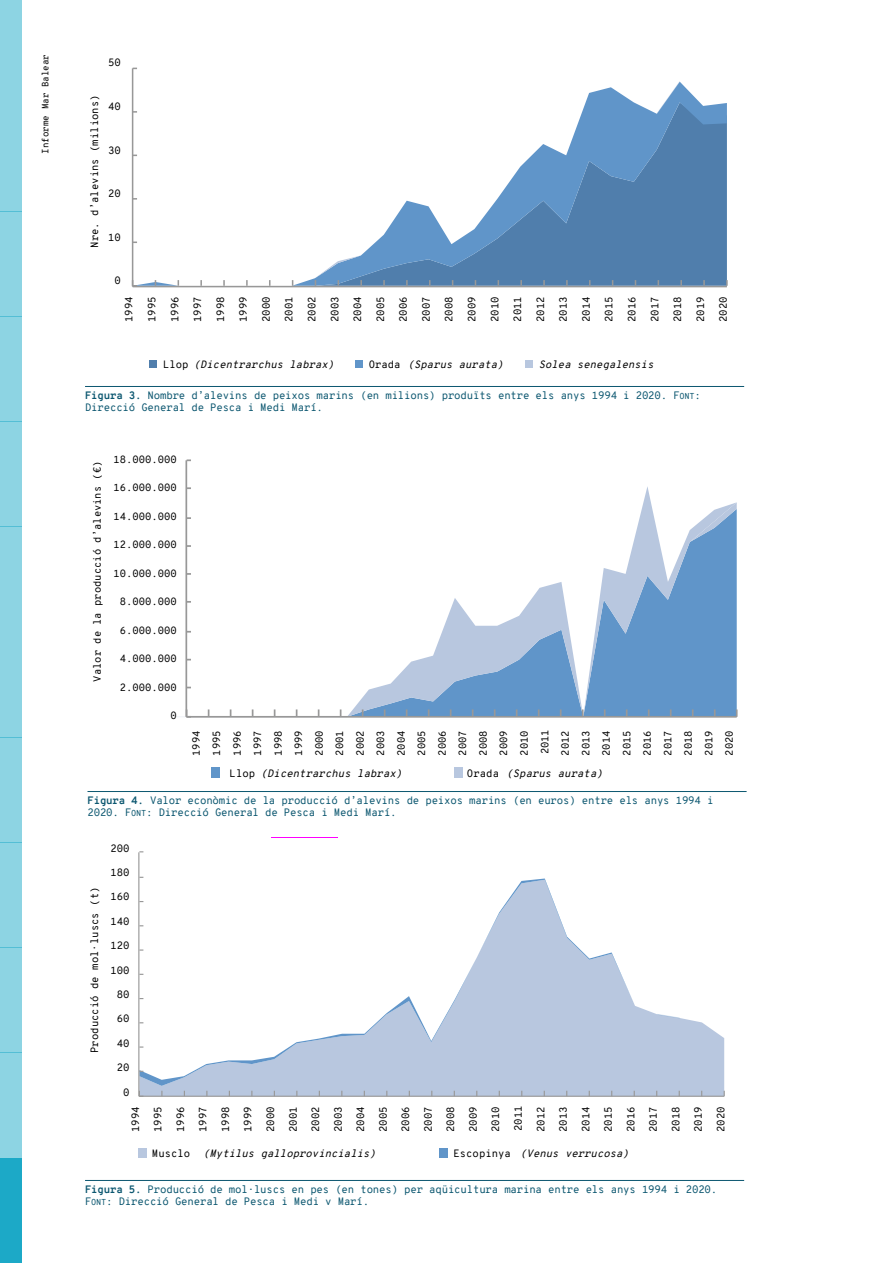
<style>
.page{position:relative;width:893px;height:1263px;background:#fff}
.page>*{position:absolute;margin:0;border:0;box-sizing:border-box;transform-origin:0 0}
.t1{font:10.5px/12px "Overpass Mono";letter-spacing:-.02em;color:#0c5770}
.t2{font:italic 10.5px "Overpass Mono";color:#000}
.t3{font:10.35px/22.5px "Overpass Mono";color:#000;text-align:justify}
.t4{font:italic 10.35px "Overpass Mono";color:#000}
.t5{font:10.2px/20.5px "Overpass Mono";color:#000}
.t6{font:9px "Overpass Mono";color:#000}
.s1{font-weight:700}
.s2{font-family:"Overpass Mono Regular SC800"}
.s3{font-family:"Overpass Mono Regular SC800";font-size:8.4px}
.s4{font-style:normal}
</style>
<div class="page">
<div style="left:0;top:0;width:21px;height:106px;background:#8dd4e3"></div>
<div style="left:0;top:421px;width:21px;height:106px;background:#8dd4e3"></div>
<div style="left:0;top:842px;width:21px;height:105px;background:#8dd4e3"></div>
<div style="left:0;top:211px;width:21px;height:105px;background:#8dd4e3"></div>
<div style="left:0;top:632px;width:21px;height:105px;background:#8dd4e3"></div>
<div style="left:0;top:1053px;width:21px;height:105px;background:#8dd4e3"></div>
<div style="left:0;top:106px;width:21px;height:105px;background:#8dd4e3"></div>
<div style="left:0;top:527px;width:21px;height:105px;background:#8dd4e3"></div>
<div style="left:0;top:947px;width:21px;height:106px;background:#8dd4e3"></div>
<div style="left:0;top:316px;width:21px;height:106px;background:#8dd4e3"></div>
<div style="left:0;top:737px;width:21px;height:105px;background:#8dd4e3"></div>
<div style="left:0;top:1158px;width:21px;height:105px;background:#1ca9c7"></div>
<hr style="left:85px;top:386px;width:659px;height:1px;background:#0c5770">
<hr style="left:87px;top:791px;width:660px;height:1px;background:#0c5770">
<svg style="left:680px;top:82px;width:47px;height:204px;background:#608bb5"></svg>
<svg style="left:133px;top:82px;width:547px;height:204px"></svg>
<hr style="left:132px;top:68px;width:1px;height:219px;background:#989898">
<hr style="left:133px;top:286px;width:594px;height:1px;background:#989898">
<svg style="left:726px;top:280px;width:2px;height:6px"></svg>
<svg style="left:680px;top:280px;width:2px;height:6px"></svg>
<svg style="left:703px;top:280px;width:2px;height:6px"></svg>
<svg style="left:589px;top:280px;width:2px;height:6px"></svg>
<svg style="left:566px;top:280px;width:2px;height:6px"></svg>
<svg style="left:543px;top:280px;width:2px;height:6px"></svg>
<svg style="left:520px;top:280px;width:2px;height:6px"></svg>
<svg style="left:429px;top:280px;width:2px;height:6px"></svg>
<svg style="left:406px;top:280px;width:2px;height:6px"></svg>
<svg style="left:383px;top:280px;width:2px;height:6px"></svg>
<svg style="left:360px;top:280px;width:2px;height:6px"></svg>
<svg style="left:269px;top:280px;width:2px;height:6px"></svg>
<svg style="left:246px;top:280px;width:2px;height:6px"></svg>
<svg style="left:223px;top:280px;width:2px;height:6px"></svg>
<svg style="left:200px;top:280px;width:2px;height:6px"></svg>
<svg style="left:132px;top:280px;width:5px;height:7px"></svg>
<div style="left:149px;top:360px;width:8px;height:8px;background:#507eac"></div>
<div style="left:355px;top:360px;width:8px;height:8px;background:#6095c9"></div>
<div style="left:525px;top:360px;width:8px;height:8px;background:#b8c7df"></div>
<hr style="left:85px;top:1180px;width:659px;height:1px;background:#0c5770">
<svg style="left:177px;top:486px;width:560px;height:231px"></svg>
<hr style="left:185px;top:460px;width:2px;height:257px;background:#989898">
<hr style="left:186px;top:716px;width:551px;height:2px;background:#989898">
<svg style="left:736px;top:709px;width:2px;height:8px"></svg>
<svg style="left:692px;top:709px;width:2px;height:7px"></svg>
<svg style="left:714px;top:709px;width:2px;height:7px"></svg>
<svg style="left:670px;top:709px;width:2px;height:7px"></svg>
<svg style="left:648px;top:709px;width:2px;height:7px"></svg>
<svg style="left:626px;top:709px;width:2px;height:7px"></svg>
<svg style="left:604px;top:709px;width:2px;height:7px"></svg>
<svg style="left:582px;top:709px;width:2px;height:7px"></svg>
<svg style="left:560px;top:709px;width:2px;height:7px"></svg>
<svg style="left:538px;top:709px;width:2px;height:7px"></svg>
<svg style="left:186px;top:709px;width:5px;height:9px"></svg>
<div style="left:211px;top:767px;width:8px;height:10px;background:#6095c9"></div>
<div style="left:454px;top:767px;width:8px;height:10px;background:#b8c7df"></div>
<svg style="left:139px;top:1018px;width:585px;height:78px;background:#b9c7dd"></svg>
<svg style="left:139px;top:878px;width:541px;height:208px"></svg>
<hr style="left:138px;top:852px;width:1px;height:244px;background:#989898">
<hr style="left:139px;top:1096px;width:585px;height:1px;background:#989898">
<svg style="left:139px;top:1091px;width:4px;height:5px"></svg>
<div style="left:138px;top:1148px;width:9px;height:9px;background:#b8c7df"></div>
<div style="left:439px;top:1148px;width:9px;height:9px;background:#6095c9"></div>
<hr style="left:271px;top:838px;width:67px;height:1px;background:#f0f">
<p class="t6" style="left:39px;top:154px;width:101px;rotate:-90deg">Informe Mar Balear</p>
<p class="t3" style="left:108px;top:51px;width:14px">50</p>
<p class="t3" style="left:83px;top:248px;width:155px;rotate:-90deg">Nre. d’alevins (milions)</p>
<p class="t3" style="left:108px;top:95px;width:14px">40</p>
<p class="t3" style="left:108px;top:139px;width:14px">30</p>
<p class="t3" style="left:108px;top:182px;width:14px">20</p>
<p class="t3" style="left:108px;top:226px;width:14px">10</p>
<p class="t3" style="left:114px;top:270px;width:8px">0</p>
<p class="t3" style="left:118px;top:322px;width:27px;rotate:-90deg">1994</p>
<p class="t3" style="left:141px;top:322px;width:27px;rotate:-90deg">1995</p>
<p class="t3" style="left:164px;top:322px;width:27px;rotate:-90deg">1996</p>
<p class="t3" style="left:186px;top:322px;width:27px;rotate:-90deg">1997</p>
<p class="t3" style="left:209px;top:322px;width:27px;rotate:-90deg">1998</p>
<p class="t3" style="left:232px;top:322px;width:27px;rotate:-90deg">1999</p>
<p class="t3" style="left:255px;top:322px;width:27px;rotate:-90deg">2000</p>
<p class="t3" style="left:278px;top:322px;width:27px;rotate:-90deg">2001</p>
<p class="t3" style="left:301px;top:322px;width:27px;rotate:-90deg">2002</p>
<p class="t3" style="left:324px;top:322px;width:27px;rotate:-90deg">2003</p>
<p class="t3" style="left:346px;top:322px;width:27px;rotate:-90deg">2004</p>
<p class="t3" style="left:369px;top:322px;width:27px;rotate:-90deg">2005</p>
<p class="t3" style="left:392px;top:322px;width:27px;rotate:-90deg">2006</p>
<p class="t3" style="left:415px;top:322px;width:27px;rotate:-90deg">2007</p>
<p class="t3" style="left:438px;top:322px;width:27px;rotate:-90deg">2008</p>
<p class="t3" style="left:461px;top:322px;width:27px;rotate:-90deg">2009</p>
<p class="t3" style="left:484px;top:322px;width:27px;rotate:-90deg">2010</p>
<p class="t3" style="left:506px;top:322px;width:27px;rotate:-90deg">2011</p>
<p class="t3" style="left:529px;top:322px;width:27px;rotate:-90deg">2012</p>
<p class="t3" style="left:552px;top:322px;width:27px;rotate:-90deg">2013</p>
<p class="t3" style="left:575px;top:322px;width:27px;rotate:-90deg">2014</p>
<p class="t3" style="left:598px;top:322px;width:27px;rotate:-90deg">2015</p>
<p class="t3" style="left:621px;top:322px;width:27px;rotate:-90deg">2016</p>
<p class="t3" style="left:644px;top:322px;width:27px;rotate:-90deg">2017</p>
<p class="t3" style="left:666px;top:322px;width:27px;rotate:-90deg">2018</p>
<p class="t3" style="left:689px;top:322px;width:27px;rotate:-90deg">2019</p>
<p class="t3" style="left:712px;top:322px;width:27px;rotate:-90deg">2020</p>
<p class="t3" style="left:163px;top:353px;width:27px">Llop</p>
<p class="t3" style="left:369px;top:353px;width:33px">Orada</p>
<p class="t4" style="left:539px;top:357px;width:120px">Solea senegalensis</p>
<p class="t4" style="left:194px;top:357px;width:145px">(Dicentrarchus labrax)</p>
<p class="t4" style="left:408px;top:357px;width:100px">(Sparus aurata)</p>
<p class="t1" style="left:85px;top:390px;width:617px"><span class="s1">Figura 3.</span> Nombre d’alevins de peixos marins (en milions) produïts entre els anys 1994 i 2020. <span class="s2">F</span><span class="s3">ONT</span><span class="s2">:<br></span>Direcció General de Pesca i Medi Marí.</p>
<p class="t5" style="left:87px;top:682px;width:223px;rotate:-90deg">Valor de la producció d’alevins (€)</p>
<p class="t5" style="left:114px;top:449px;width:65px">18.000.000</p>
<p class="t5" style="left:114px;top:477px;width:65px">16.000.000</p>
<p class="t5" style="left:114px;top:506px;width:65px">14.000.000</p>
<p class="t5" style="left:114px;top:534px;width:65px">12.000.000</p>
<p class="t5" style="left:114px;top:563px;width:65px">10.000.000</p>
<p class="t5" style="left:120px;top:591px;width:58px">8.000.000</p>
<p class="t5" style="left:120px;top:620px;width:58px">6.000.000</p>
<p class="t5" style="left:120px;top:648px;width:58px">4.000.000</p>
<p class="t5" style="left:120px;top:677px;width:58px">2.000.000</p>
<p class="t5" style="left:170px;top:705px;width:8px">0</p>
<p class="t5" style="left:186px;top:756px;width:28px;rotate:-90deg">1994<br>1995<br>1996<br>1997<br>1998<br>1999<br>2000<br>2001<br>2002<br>2003<br>2004<br>2005<br>2006<br>2007<br>2008<br>2009<br>2010<br>2011<br>2012<br>2013<br>2014<br>2015<br>2016<br>2017<br>2018<br>2019<br>2020</p>
<p class="t2" style="left:230px;top:766px;width:177px"><span class="s4">L l o p</span> (Dicentrarchus labrax)</p>
<p class="t2" style="left:467px;top:766px;width:141px"><span class="s4">O r a d a</span> (Sparus aurata)</p>
<p class="t1" style="left:87px;top:795px;width:628px"><span class="s1">Figura 4.</span> Valor econòmic de la producció d’alevins de peixos marins (en euros) entre els anys 1994 i<br>2020. <span class="s2">F</span><span class="s3">ONT</span><span class="s2">:</span> Direcció General de Pesca i Medi Marí.</p>
<p class="t3" style="left:110px;top:837px;width:21px">200</p>
<p class="t3" style="left:84px;top:1053px;width:168px;rotate:-90deg">Producció de mol·luscs (t)</p>
<p class="t3" style="left:110px;top:861px;width:21px">180</p>
<p class="t3" style="left:110px;top:886px;width:21px">160</p>
<p class="t3" style="left:110px;top:910px;width:21px">140</p>
<p class="t3" style="left:110px;top:934px;width:21px">120</p>
<p class="t3" style="left:110px;top:959px;width:21px">100</p>
<p class="t3" style="left:117px;top:983px;width:14px">80</p>
<p class="t3" style="left:117px;top:1008px;width:14px">60</p>
<p class="t3" style="left:117px;top:1032px;width:14px">40</p>
<p class="t3" style="left:117px;top:1056px;width:14px">20</p>
<p class="t3" style="left:123px;top:1081px;width:8px">0</p>
<p class="t3" style="left:124px;top:1132px;width:28px;rotate:-90deg">1994<br>1995<br>1996<br>1997<br>1998<br>1999<br>2000<br>2001<br>2002<br>2003<br>2004<br>2005<br>2006<br>2007<br>2008<br>2009<br>2010<br>2011<br>2012<br>2013<br>2014<br>2015<br>2016<br>2017<br>2018<br>2019<br>2020</p>
<p class="t3" style="left:152px;top:1142px;width:40px">Musclo</p>
<p class="t3" style="left:453px;top:1142px;width:59px">Escopinya</p>
<p class="t4" style="left:203px;top:1146px;width:178px">(Mytilus galloprovincialis)</p>
<p class="t4" style="left:520px;top:1146px;width:114px">(Venus verrucosa)</p>
<p class="t1" style="left:85px;top:1184px;width:634px"><span class="s1">Figura 5.</span> Producció de mol·luscs en pes (en tones) per aqüicultura marina entre els anys 1994 i 2020.<br><span class="s2">F</span><span class="s3">ONT</span><span class="s2">:</span> Direcció General de Pesca i Medi v Marí.</p>
</div>
